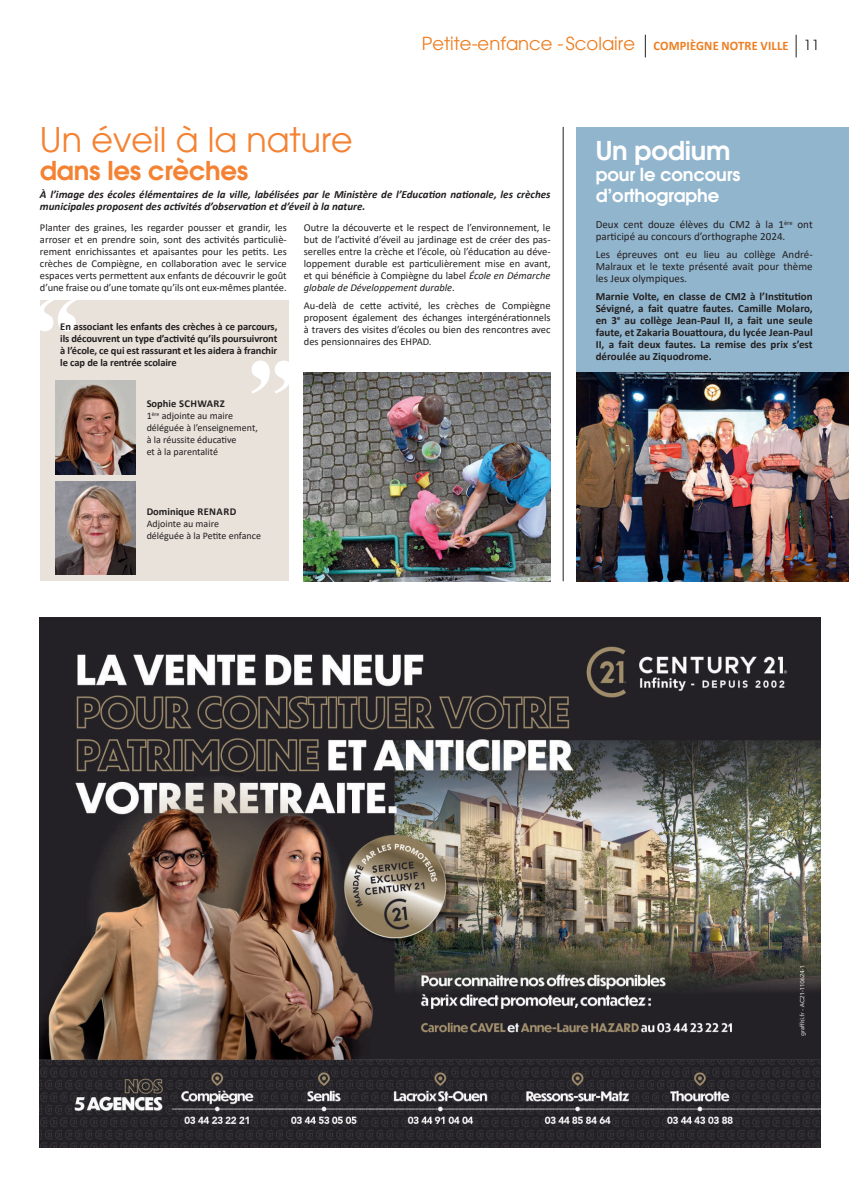
<style>
.page{position:relative;width:849px;height:1190px;background:#fff}
.page>*{position:absolute;margin:0;border:0;box-sizing:border-box;transform-origin:0 0}
.t1{font:34px "Avant Garde";color:#f48232}
.t2{font:600 26px "Avant Garde";letter-spacing:-.01em;color:#f48232}
.t3{font:600 26px "Avant Garde";letter-spacing:-.01em;color:#fff}
.t4{font:600 18px/21px "Avant Garde";letter-spacing:-.01em;color:#fff}
.t5{font:18px "Avant Garde";color:#ee7d1f}
.t6{font:14px "Avant Garde";color:#231f20}
.t7{font:700 13px "Calibri";letter-spacing:.015em;color:#ee7d1f;scale:.96 1}
.t8{font:700 11px/12px "Calibri";color:#231f20;text-align:justify}
.t9{font:11px/12px "Calibri";color:#231f20}
.t10{font:italic 700 11px/12px "Calibri";color:#231f20}
.t11{font:10.5px/12px "Calibri";color:#231f20;text-align:justify}
.t12{font:700 10.5px/12px "Calibri";letter-spacing:-.01em;color:#231f20;text-align:justify}
.t13{font:10px/12px "Calibri";color:#231f20}
.s1{font-style:italic}
</style>
<div class="page">
<svg style="left:644px;top:35px;width:1px;height:22px"></svg>
<svg style="left:795px;top:35px;width:1px;height:22px"></svg>
<img style="left:304px;top:373px;width:246px;height:208px">
<div style="left:40px;top:301px;width:248px;height:280px;background:#e8e2da"></div>
<svg style="left:251px;top:361px;width:38px;height:33px"></svg>
<svg style="left:40px;top:300px;width:36px;height:31px"></svg>
<img style="left:56px;top:381px;width:79px;height:93px">
<img style="left:56px;top:481px;width:79px;height:94px">
<div style="left:576px;top:127px;width:272px;height:452px;background:#91b5cd"></div>
<hr style="left:562px;top:127px;width:1px;height:454px;background:#231f20">
<img style="left:576px;top:373px;width:272px;height:208px">
<img style="left:40px;top:617px;width:779px;height:530px">
<h3 class="t5" style="left:421px;top:33px;width:215px">Petite-enfance - Scolaire</h3>
<p class="t7" style="left:653px;top:37px;width:142px">COMPIÈGNE NOTRE VILLE</p>
<h3 class="t6" style="left:803px;top:37px;width:17px">11</h3>
<h1 class="t1" style="left:40px;top:120px;width:314px">Un éveil à la nature</h1>
<h2 class="t2" style="left:40px;top:154px;width:210px">dans les crèches</h2>
<p class="t10" style="left:40px;top:188px;width:512px">À l’image des écoles élémentaires de la ville, labélisées par le Ministère de l’Education nationale, les crèches municipales proposent des activités d’observation et d’éveil à la nature.</p>
<p class="t11" style="left:40px;top:221px;width:248px">Planter des graines, les regarder pousser et grandir, les arroser et en prendre soin, sont des activités particuliè&shy;rement enrichissantes et apaisantes pour les petits. Les crèches de Compiègne, en collaboration avec le service espaces verts permettent aux enfants de découvrir le goût d’une fraise ou d’une tomate qu’ils ont eux-mêmes plantée.</p>
<p class="t11" style="left:304px;top:221px;width:248px">Outre la découverte et le respect de l’environnement, le but de l’activité d’éveil au jardinage est de créer des pas&shy;serelles entre la crèche et l’école, où l’éducation au déve&shy;loppement durable est particulièrement mise en avant, et qui bénéficie à Compiègne du label <span class="s1">École en Démarche globale de Développement durable.</span></p>
<p class="t11" style="left:304px;top:299px;width:248px">Au-delà de cette activité, les crèches de Compiègne proposent également des échanges intergénérationnels à travers des visites d’écoles ou bien des rencontres avec des pensionnaires des EHPAD.</p>
<p class="t12" style="left:60px;top:320px;width:218px">En associant les enfants des crèches à ce parcours, ils découvrent un type d’activité qu’ils poursuivront à l’école, ce qui est rassurant et les aidera à franchir le cap de la rentrée scolaire</p>
<p class="t12" style="left:147px;top:398px;width:80px">Sophie SCHWARZ</p>
<p class="t13" style="left:147px;top:410px;width:113px">1<sup>ère</sup> adjointe au maire déléguée à l’enseignement, à la réussite éducative<br>et à la parentalité</p>
<p class="t12" style="left:147px;top:506px;width:91px">Dominique RENARD</p>
<p class="t13" style="left:147px;top:518px;width:116px">Adjointe au maire<br>déléguée à la Petite enfance</p>
<h2 class="t3" style="left:595px;top:133px;width:136px">Un podium</h2>
<h3 class="t4" style="left:595px;top:163px;width:146px">pour le concours d’orthographe</h3>
<p class="t9" style="left:595px;top:218px;width:218px">Deux cent douze élèves du CM2 à la 1<sup>ère</sup> ont participé au concours d’orthographe 2024.</p>
<p class="t9" style="left:595px;top:248px;width:218px;text-align:justify">Les épreuves ont eu lieu au collège André-Malraux et le texte présenté avait pour thème les Jeux olympiques.</p>
<p class="t8" style="left:595px;top:290px;width:218px">Marnie Volte, en classe de CM2 à l’Institution Sévigné, a fait quatre fautes. Camille Molaro, en 3<sup>e</sup> au collège Jean-Paul II, a fait une seule faute, et Zakaria Bouattoura, du lycée Jean-Paul II, a fait deux fautes. La remise des prix s’est déroulée au Ziquodrome.</p>
</div>
